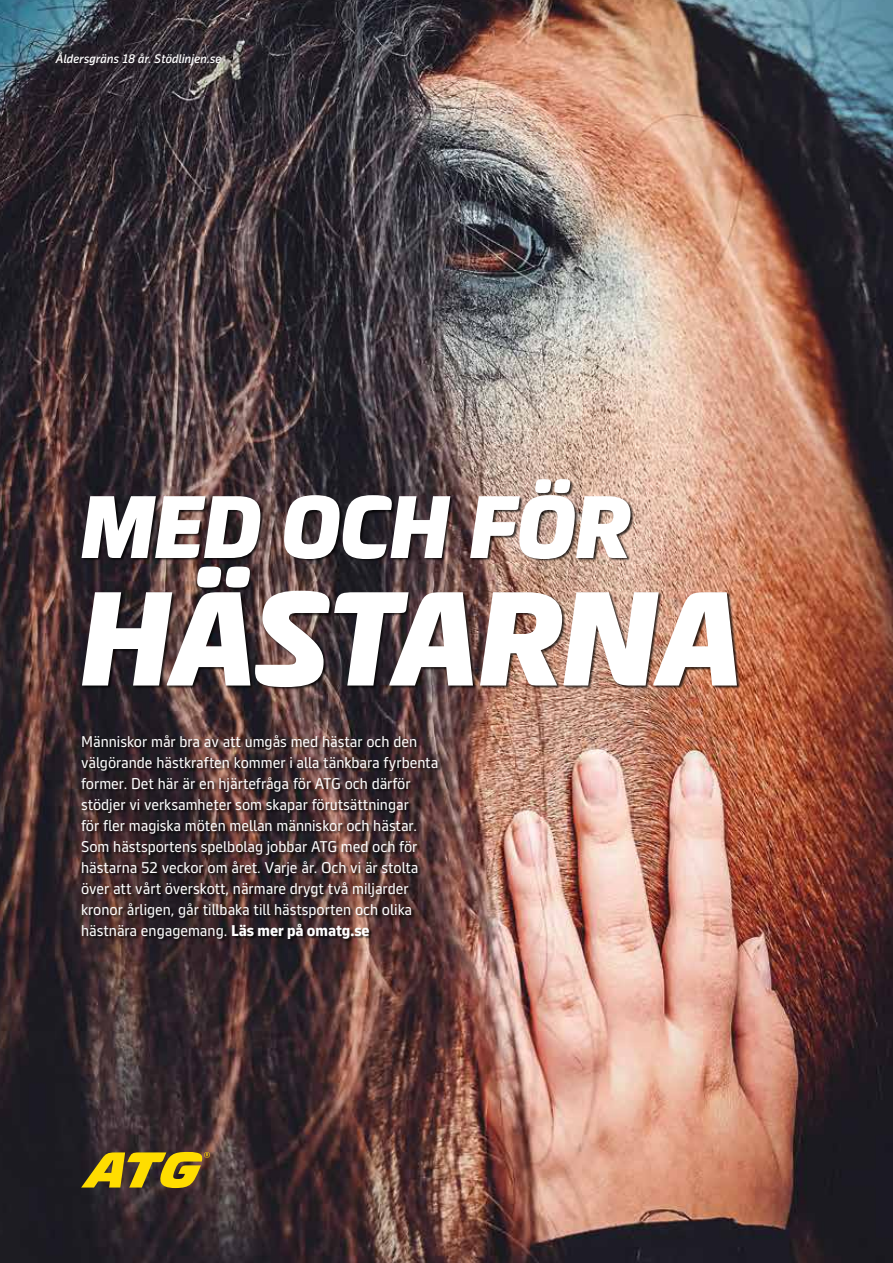
<style>
.page{position:relative;width:893px;height:1263px;background:#fff}
.page>*{position:absolute;margin:0;border:0;box-sizing:border-box;transform-origin:0 0}
.t1{font:129px "ATG Rubrik";color:#fff}
.t2{font:85.5px "ATG Rubrik";color:#fff}
.t3{font:15px/21px "ATG Text";color:#fff}
.t4{font:italic 500 12px "ATG Text";color:#fff}
.s1{font-weight:800}
</style>
<div class="page">
<img style="left:0;top:0;width:893px;height:1263px">
<div style="left:82px;top:480px;width:659px;height:210px;background:#000;opacity:.75"></div>
<div style="left:82px;top:735px;width:360px;height:207px;background:#000;opacity:.75"></div>
<svg style="left:81px;top:1152px;width:129px;height:36px;background:#a48b15"></svg>
<p class="t4" style="left:56px;top:52px;width:167px">Åldersgräns 18 år. Stödlinjen.se</p>
<h2 class="t2" style="left:81px;top:477px;width:551px">MED OCH FÖR</h2>
<h1 class="t1" style="left:81px;top:563px;width:664px">HÄSTARNA</h1>
<p class="t3" style="left:81px;top:731px;width:359px">Människor mår bra av att umgås med hästar och den välgörande hästkraften kommer i alla tänkbara fyrbenta former. Det här är en hjärtefråga för ATG och därför stödjer vi verksamheter som skapar förutsättningar<br>för fler magiska möten mellan människor och hästar.<br>Som hästsportens spelbolag jobbar ATG med och för hästarna 52 veckor om året. Varje år. Och vi är stolta över att vårt överskott, närmare drygt två miljarder kronor årligen, går tillbaka till hästsporten och olika hästnära engagemang. <span class="s1">Läs mer på omatg.se</span></p>
</div>
